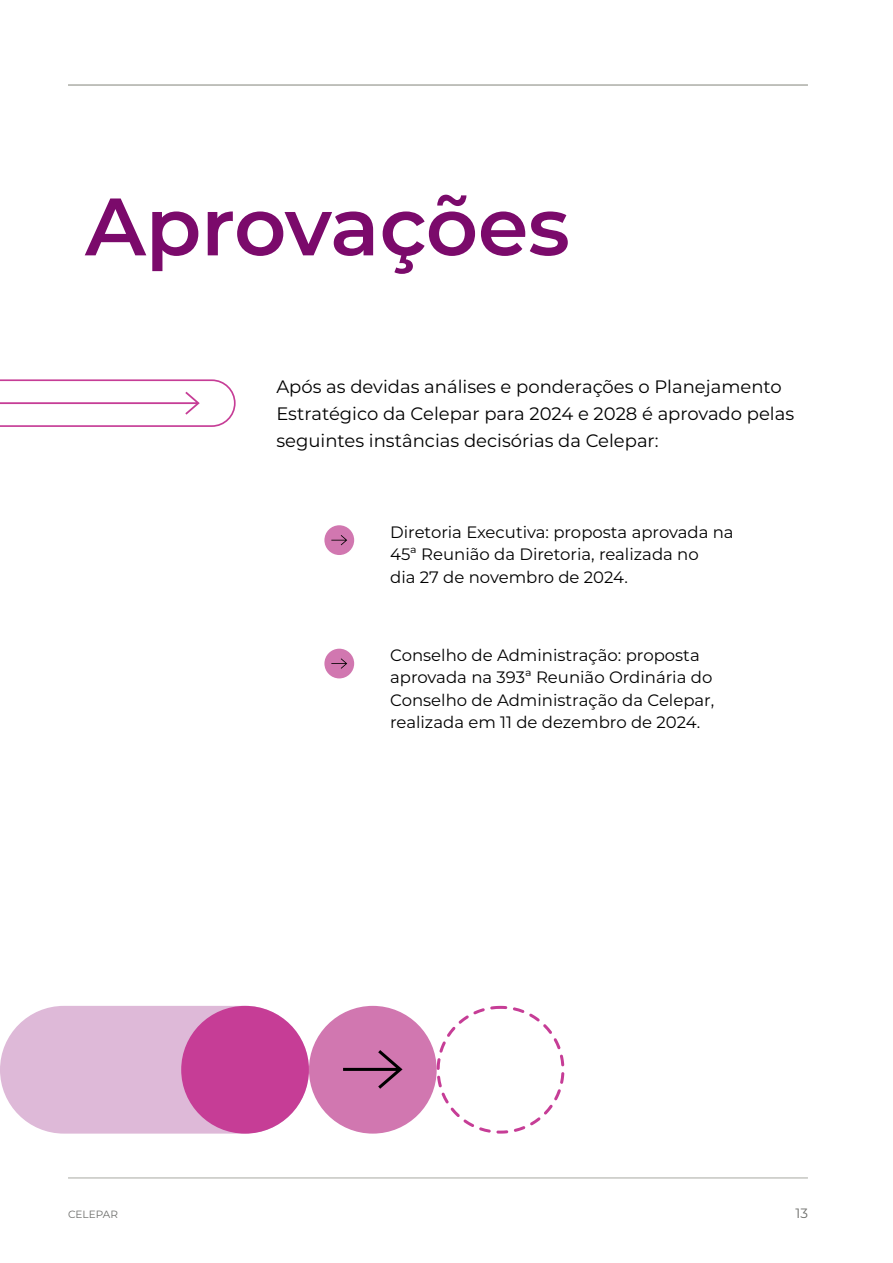
<style>
.page{position:relative;width:893px;height:1263px;background:#fff}
.page>*{position:absolute;margin:0;border:0;box-sizing:border-box;transform-origin:0 0}
.t1{font:600 81.3px "Montserrat";letter-spacing:-.005em;color:#7b0a6b}
.t2{font:18px/27px "Montserrat";color:#000}
.t3{font:16.5px/22.5px "Montserrat";color:#000}
.t4{font:13.5px "Montserrat";color:#6d6e6b}
.t5{font:10.5px "Montserrat";color:#6d6e6b}
</style>
<div class="page">
<div style="left:324px;top:525px;width:30px;height:30px;background:#d177b0;border-radius:50%"></div>
<svg style="left:331px;top:535px;width:16px;height:10px"></svg>
<div style="left:324px;top:649px;width:30px;height:29px;background:#d177b0;border-radius:50%"></div>
<svg style="left:331px;top:658px;width:16px;height:11px"></svg>
<div style="left:0;top:1006px;width:309px;height:127px;background:#deb9d8;border-radius:64px"></div>
<div style="left:181px;top:1006px;width:128px;height:127px;background:#c63d96;border-radius:50%"></div>
<div style="left:309px;top:1006px;width:128px;height:127px;background:#d177b0;border-radius:50%"></div>
<svg style="left:437px;top:1006px;width:127px;height:127px"></svg>
<svg style="left:0;top:379px;width:236px;height:48px"></svg>
<svg style="left:343px;top:1050px;width:60px;height:39px"></svg>
<hr style="left:68px;top:1177px;width:740px;height:1px;background:#b2b3ad">
<hr style="left:68px;top:84px;width:740px;height:2px;background:#b2b3ad">
<h1 class="t1" style="left:85px;top:169px;width:486px">Aprovações</h1>
<p class="t2" style="left:276px;top:372px;width:519px">Após as devidas análises e ponderações o Planejamento<br>Estratégico da Celepar para 2024 e 2028 é aprovado pelas seguintes instâncias decisórias da Celepar:</p>
<p class="t3" style="left:390px;top:520px;width:345px">Diretoria Executiva: proposta aprovada na<br>45ª Reunião da Diretoria, realizada no<br>dia 27 de novembro de 2024.</p>
<p class="t3" style="left:390px;top:643px;width:325px">Conselho de Administração: proposta aprovada na 393ª Reunião Ordinária do Conselho de Administração da Celepar, realizada em 11 de dezembro de 2024.</p>
<p class="t5" style="left:68px;top:1207px;width:51px">CELEPAR</p>
<p class="t4" style="left:795px;top:1204px;width:14px">13</p>
</div>
